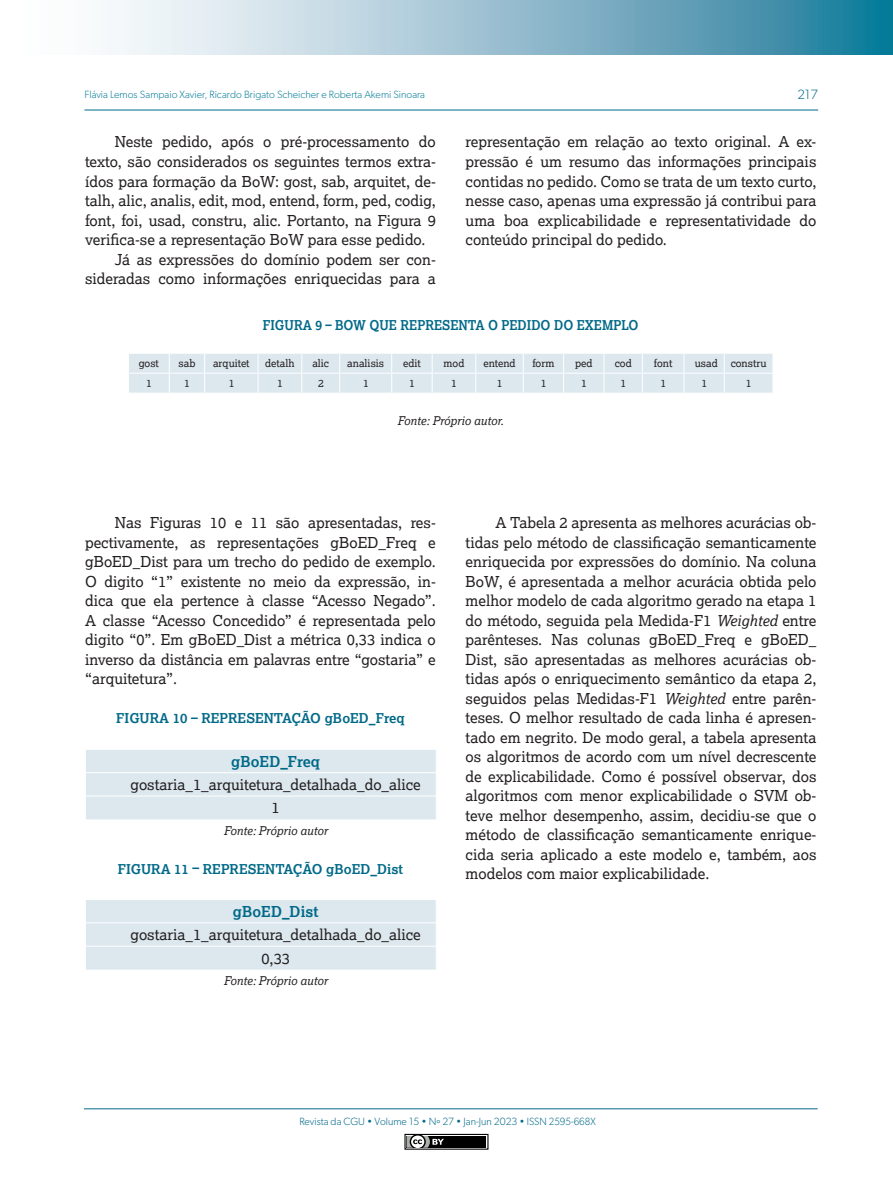
<style>
.page{position:relative;width:893px;height:1191px;background:#fff}
.page>*{position:absolute;margin:0;border:0;box-sizing:border-box;transform-origin:0 0}
.TEXTO_DUAS_COLUNAS{font:15px/19.5px "Lexia";color:#231f20;text-align:justify}
.TEXTO_DUAS_COLUNAS-2{font:700 15px "Lexia";color:#006988}
.TEXTO_DUAS_COLUNAS-3{font:700 13.5px "Lexia";color:#006988}
.TITULO_TABELA_E_GRAF{font:700 13.5px "Lexia";color:#006988;scale:.93 1}
.t1{font:300 13.5px "Gibson";color:#006988}
.TEXTO_DUAS_COLUNAS-4{font:italic 12px "Lexia";color:#231f20}
.FONTE_DE_DADOS_TABEL{font:italic 12px "Lexia";color:#231f20}
.CÉLULA_INTERNA_ESQUE{font:10.5px "Lexia";color:#231f20}
.t2{font:300 10.5px "Gibson";color:#087d9a}
.t3{font:300 10.5px "Gibson";color:#006988}
.s1{font-style:italic}
</style>
<div class="page">
<svg style="left:113px;top:0;width:780px;height:54px;background:#92bdce"></svg>
<hr style="left:84px;top:110px;width:734px;height:1px;background:#006988">
<hr style="left:84px;top:1108px;width:734px;height:1px;background:#006988">
<div style="left:404px;top:1133px;width:84px;height:16px;border:1px solid #000"></div>
<div style="left:407px;top:1135px;width:79px;height:12px;background:#000"></div>
<svg style="left:407px;top:1135px;width:37px;height:12px"></svg>
<svg style="left:129px;top:354px;width:644px;height:39px;background:#dde9ee"></svg>
<div style="left:86px;top:750px;width:350px;height:69px;background:#dce8ee"></div>
<div style="left:86px;top:900px;width:350px;height:69px;background:#dce8ee"></div>
<p class="t2" style="left:84px;top:88px;width:342px">Flávia Lemos Sampaio Xavier, Ricardo Brigato Scheicher e Roberta Akemi Sinoara</p>
<p class="t1" style="left:797px;top:86px;width:22px">217</p>
<p class="TEXTO_DUAS_COLUNAS" style="left:85px;top:132px;width:352px;text-indent:30px">Neste pedido, após o pré-processamento do texto, são considerados os seguintes termos extra&shy;ídos para formação da BoW: gost, sab, arquitet, de&shy;talh, alic, analis, edit, mod, entend, form, ped, codig, font, foi, usad, constru, alic. Portanto, na Figura 9 verifica-se a representação BoW para esse pedido.</p>
<p class="TEXTO_DUAS_COLUNAS" style="left:85px;top:249px;width:352px;text-align:right">Já as expressões do domínio podem ser con&shy;sideradas como informações enriquecidas para a</p>
<p class="TEXTO_DUAS_COLUNAS" style="left:466px;top:132px;width:352px">representação em relação ao texto original. A ex&shy;pressão é um resumo das informações principais contidas no pedido. Como se trata de um texto curto, nesse caso, apenas uma expressão já contribui para uma boa explicabilidade e representatividade do conteúdo principal do pedido.</p>
<p class="TITULO_TABELA_E_GRAF" style="left:263px;top:317px;width:406px">FIGURA 9 – BOW QUE REPRESENTA O PEDIDO DO EXEMPLO</p>
<p class="CÉLULA_INTERNA_ESQUE" style="left:139px;top:357px;width:22px">gost</p>
<p class="CÉLULA_INTERNA_ESQUE" style="left:179px;top:357px;width:18px">sab</p>
<p class="CÉLULA_INTERNA_ESQUE" style="left:213px;top:357px;width:38px">arquitet</p>
<p class="CÉLULA_INTERNA_ESQUE" style="left:265px;top:357px;width:31px">detalh</p>
<p class="CÉLULA_INTERNA_ESQUE" style="left:312px;top:357px;width:18px">alic</p>
<p class="CÉLULA_INTERNA_ESQUE" style="left:347px;top:357px;width:38px">analisis</p>
<p class="CÉLULA_INTERNA_ESQUE" style="left:403px;top:357px;width:19px">edit</p>
<p class="CÉLULA_INTERNA_ESQUE" style="left:444px;top:357px;width:22px">mod</p>
<p class="CÉLULA_INTERNA_ESQUE" style="left:483px;top:357px;width:34px">entend</p>
<p class="CÉLULA_INTERNA_ESQUE" style="left:532px;top:357px;width:23px">form</p>
<p class="CÉLULA_INTERNA_ESQUE" style="left:575px;top:357px;width:19px">ped</p>
<p class="CÉLULA_INTERNA_ESQUE" style="left:615px;top:357px;width:19px">cod</p>
<p class="CÉLULA_INTERNA_ESQUE" style="left:654px;top:357px;width:20px">font</p>
<p class="CÉLULA_INTERNA_ESQUE" style="left:695px;top:357px;width:24px">usad</p>
<p class="CÉLULA_INTERNA_ESQUE" style="left:731px;top:357px;width:37px">constru</p>
<p class="CÉLULA_INTERNA_ESQUE" style="left:146px;top:377px;width:7px">1</p>
<p class="CÉLULA_INTERNA_ESQUE" style="left:184px;top:377px;width:7px">1</p>
<p class="CÉLULA_INTERNA_ESQUE" style="left:229px;top:377px;width:7px">1</p>
<p class="CÉLULA_INTERNA_ESQUE" style="left:277px;top:377px;width:7px">1</p>
<p class="CÉLULA_INTERNA_ESQUE" style="left:318px;top:377px;width:7px">2</p>
<p class="CÉLULA_INTERNA_ESQUE" style="left:363px;top:377px;width:7px">1</p>
<p class="CÉLULA_INTERNA_ESQUE" style="left:409px;top:377px;width:7px">1</p>
<p class="CÉLULA_INTERNA_ESQUE" style="left:451px;top:377px;width:7px">1</p>
<p class="CÉLULA_INTERNA_ESQUE" style="left:497px;top:377px;width:7px">1</p>
<p class="CÉLULA_INTERNA_ESQUE" style="left:541px;top:377px;width:7px">1</p>
<p class="CÉLULA_INTERNA_ESQUE" style="left:581px;top:377px;width:7px">1</p>
<p class="CÉLULA_INTERNA_ESQUE" style="left:620px;top:377px;width:7px">1</p>
<p class="CÉLULA_INTERNA_ESQUE" style="left:660px;top:377px;width:7px">1</p>
<p class="CÉLULA_INTERNA_ESQUE" style="left:701px;top:377px;width:7px">1</p>
<p class="CÉLULA_INTERNA_ESQUE" style="left:746px;top:377px;width:7px">1</p>
<p class="FONTE_DE_DADOS_TABEL" style="left:398px;top:412px;width:108px">Fonte: Próprio autor.</p>
<p class="TEXTO_DUAS_COLUNAS" style="left:85px;top:513px;width:352px;text-indent:30px">Nas Figuras 10 e 11 são apresentadas, res&shy;pectivamente, as representações gBoED_Freq e gBoED_Dist para um trecho do pedido de exemplo.<br>O digito “1” existente no meio da expressão, in&shy;dica que ela pertence à classe “Acesso Negado”.<br>A classe “Acesso Concedido” é representada pelo digito “0”. Em gBoED_Dist a métrica 0,33 indica o inverso da distância em palavras entre “gostaria” e “arquitetura”.</p>
<p class="TEXTO_DUAS_COLUNAS-3" style="left:116px;top:710px;width:290px">FIGURA 10 – REPRESENTAÇÃO gBoED_Freq</p>
<p class="TEXTO_DUAS_COLUNAS-2" style="left:231px;top:752px;width:90px">gBoED_Freq</p>
<p class="TEXTO_DUAS_COLUNAS" style="left:131px;top:774px;width:292px">gostaria_1_arquitetura_detalhada_do_alice</p>
<p class="TEXTO_DUAS_COLUNAS" style="left:272px;top:798px;width:10px">1</p>
<p class="TEXTO_DUAS_COLUNAS-4" style="left:224px;top:822px;width:105px">Fonte: Próprio autor</p>
<p class="TEXTO_DUAS_COLUNAS-3" style="left:118px;top:860px;width:287px">FIGURA 11 – REPRESENTAÇÃO gBoED_Dist</p>
<p class="TEXTO_DUAS_COLUNAS-2" style="left:233px;top:902px;width:87px">gBoED_Dist</p>
<p class="TEXTO_DUAS_COLUNAS" style="left:131px;top:924px;width:292px">gostaria_1_arquitetura_detalhada_do_alice</p>
<p class="TEXTO_DUAS_COLUNAS" style="left:261px;top:948px;width:30px">0,33</p>
<p class="TEXTO_DUAS_COLUNAS-4" style="left:224px;top:972px;width:105px">Fonte: Próprio autor</p>
<p class="TEXTO_DUAS_COLUNAS" style="left:466px;top:513px;width:352px;text-indent:30px">A Tabela 2 apresenta as melhores acurácias ob&shy;tidas pelo método de classificação semanticamente enriquecida por expressões do domínio. Na coluna BoW, é apresentada a melhor acurácia obtida pelo melhor modelo de cada algoritmo gerado na etapa 1 do método, seguida pela Medida-F1 <span class="s1">Weighted</span> entre parênteses. Nas colunas gBoED_Freq e gBoED_ Dist, são apresentadas as melhores acurácias ob&shy;tidas após o enriquecimento semântico da etapa 2, seguidos pelas Medidas-F1 <span class="s1">Weighted</span> entre parên&shy;teses. O melhor resultado de cada linha é apresen&shy;tado em negrito. De modo geral, a tabela apresenta os algoritmos de acordo com um nível decrescente de explicabilidade. Como é possível observar, dos algoritmos com menor explicabilidade o SVM ob&shy;teve melhor desempenho, assim, decidiu-se que o método de classificação semanticamente enrique&shy;cida seria aplicado a este modelo e, também, aos modelos com maior explicabilidade.</p>
<p class="t3" style="left:299px;top:1115px;width:298px">Revista da CGU • Volume 15 • Nº 27 • Jan-Jun 2023 • ISSN 2595-668X</p>
</div>
